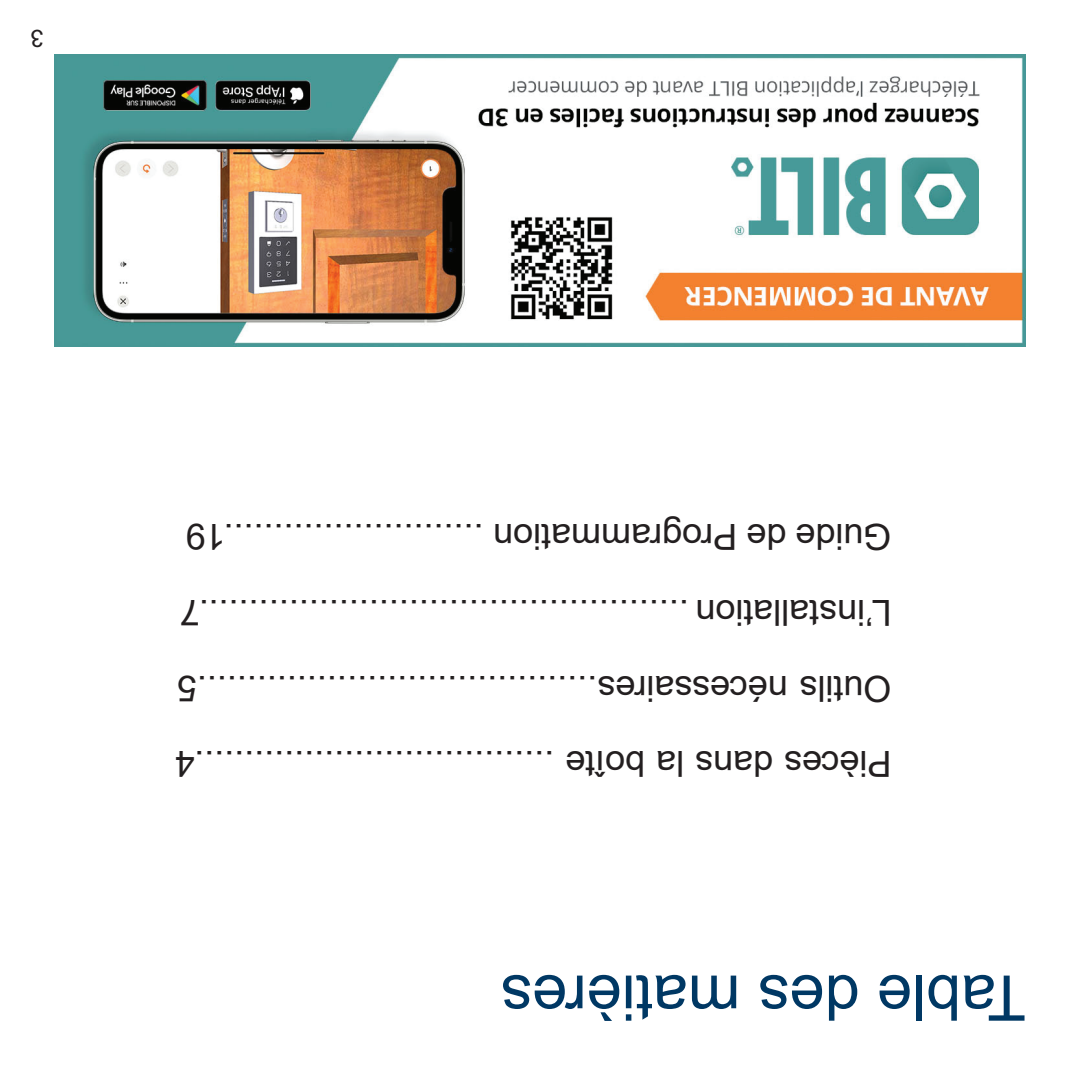
<style>
.page{position:relative;width:1080px;height:1080px;background:#fff}
.page>*{position:absolute;margin:0;border:0;box-sizing:border-box;transform-origin:0 0}
.t1{font:63px "Arial";color:#003864}
.t2{font:36px/75.6px "Arial";color:#231f20}
.t3{font:24px "Arial";color:#231f20}
</style>
<div class="page">
<img style="left:54px;top:54px;width:972px;height:292px">
<p class="t3" style="left:44px;top:55px;width:15px;rotate:-180deg">3</p>
<p class="t2" style="left:892px;top:802px;width:719px;rotate:-180deg">Pièces dans la boî et ....................................4<br>Outils né sec saires........................................5<br>L’installation ................................................ 7.<br>Guide de Programmation ..........................19</p>
<h1 class="t1" style="left:1026px;top:1041px;width:527px;rotate:-180deg">Table des matières</h1>
</div>
